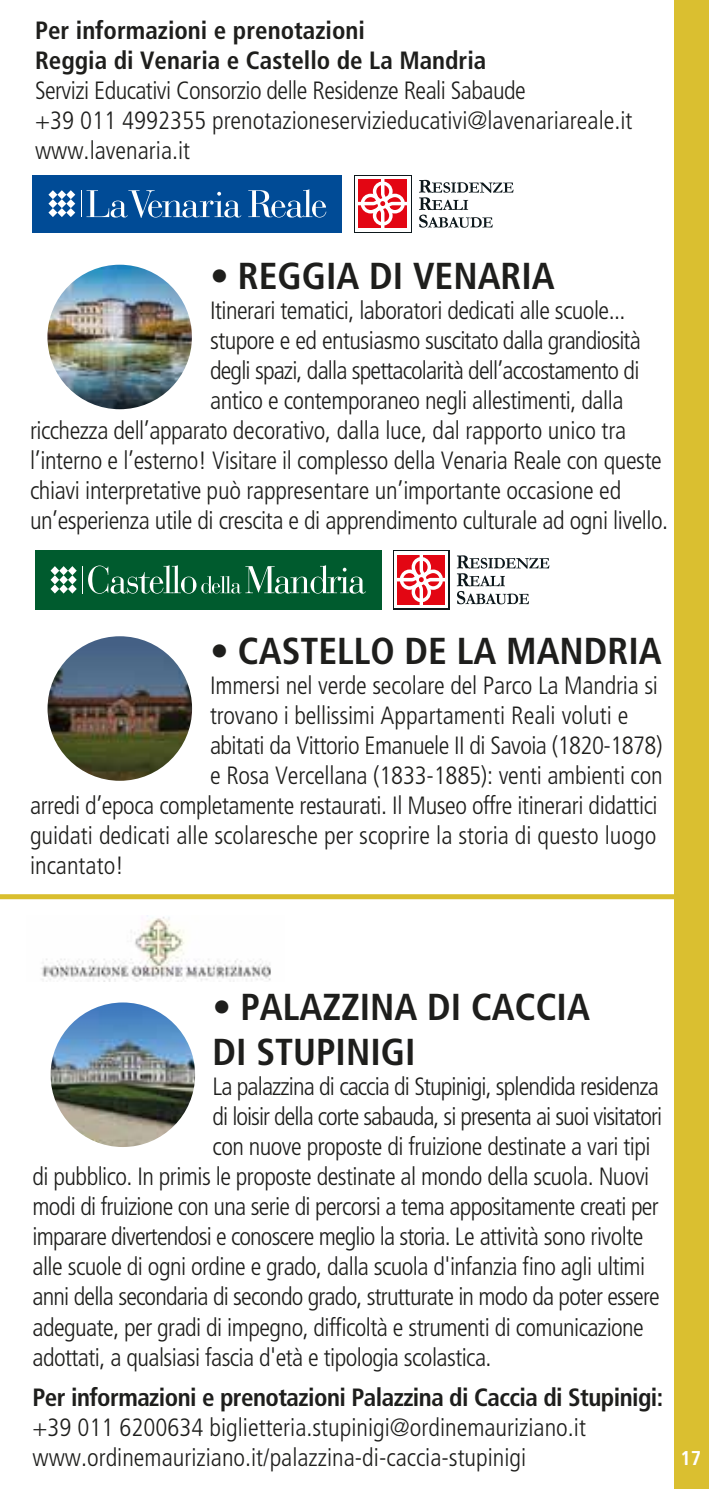
<style>
.page{position:relative;width:709px;height:1489px;background:#fff}
.page>*{position:absolute;margin:0;border:0;box-sizing:border-box;transform-origin:0 0}
.t1{font:700 condensed 37.5px/45px "Frutiger LT Pro";color:#1e1e1c}
.t2{font:300 condensed 25px "Frutiger LT Pro";letter-spacing:-.02em;color:#1e1e1c}
.t3{font:300 condensed 25px/30px "Frutiger LT Pro";color:#1e1e1c}
.t4{font:700 condensed 25px/30px "Frutiger LT Pro";color:#1e1e1c}
.t5{font:700 condensed 25px "Frutiger LT Pro";letter-spacing:-.02em;color:#1e1e1c}
.t6{font:300 condensed 25px "Frutiger LT Pro";letter-spacing:-.04em;color:#1e1e1c}
.t7{font:700 condensed 20px "Frutiger LT Pro";color:#fff}
.s1{font-weight:300}
</style>
<div class="page">
<div style="left:674px;top:0;width:35px;height:1488px;background:#dabf30"></div>
<div style="left:0;top:894px;width:679px;height:5px;background:#d9be2e"></div>
<img style="left:41px;top:915px;width:230px;height:66px">
<div style="left:33px;top:175px;width:308px;height:57px;background:#004b96"></div>
<svg style="left:48px;top:190px;width:27px;height:27px"></svg>
<svg style="left:81px;top:190px;width:160px;height:28px"></svg>
<svg style="left:248px;top:189px;width:78px;height:28px"></svg>
<div style="left:353px;top:175px;width:58px;height:57px;background:#0d181c"></div>
<div style="left:355px;top:176px;width:55px;height:55px;background:#fff"></div>
<svg style="left:358px;top:179px;width:49px;height:49px"></svg>
<svg style="left:419px;top:180px;width:94px;height:48px"></svg>
<div style="left:393px;top:550px;width:56px;height:59px;background:#0d181c"></div>
<div style="left:394px;top:551px;width:54px;height:57px;background:#fff"></div>
<svg style="left:397px;top:555px;width:48px;height:50px"></svg>
<svg style="left:457px;top:555px;width:92px;height:49px"></svg>
<div style="left:35px;top:550px;width:346px;height:59px;background:#005b2e"></div>
<svg style="left:51px;top:565px;width:315px;height:28px"></svg>
<img style="left:47px;top:265px;width:145px;height:144px;border-radius:72px">
<img style="left:48px;top:636px;width:144px;height:144px;border-radius:72px">
<img style="left:51px;top:1002px;width:144px;height:144px;border-radius:72px">
<p class="t4" style="left:35px;top:15px;width:453px">Per informazioni e prenotazioni<br>Reggia di Venaria e Castello de La Mandria</p>
<p class="t3" style="left:35px;top:76px;width:599px">Servizi Educativi Consorzio delle Residenze Reali Sabaude<br>+39 011 4992355 prenotazioneservizieducativi@lavenariareale.it www.lavenaria.it</p>
<h1 class="t1" style="left:210px;top:253px;width:346px"><span class="s1">•</span> REGGIA DI VENARIA</h1>
<p class="t2" style="left:210px;top:296px;width:417px">Itinerari tematici, laboratori dedicati alle scuole...</p>
<p class="t2" style="left:210px;top:326px;width:432px">stupore e ed entusiasmo suscitato dalla grandiosità</p>
<p class="t2" style="left:210px;top:356px;width:431px">degli spazi, dalla spettacolarità dell’accostamento di</p>
<p class="t2" style="left:210px;top:386px;width:415px">antico e contemporaneo negli allestimenti, dalla</p>
<p class="t2" style="left:30px;top:416px;width:597px">ricchezza dell’apparato decorativo, dalla luce, dal rapporto unico tra</p>
<p class="t2" style="left:30px;top:446px;width:633px">l’interno e l’esterno! Visitare il complesso della Venaria Reale con queste</p>
<p class="t2" style="left:30px;top:476px;width:592px">chiavi interpretative può rappresentare un’importante occasione ed</p>
<p class="t2" style="left:30px;top:506px;width:639px">un’esperienza utile di crescita e di apprendimento culturale ad ogni livello.</p>
<h1 class="t1" style="left:210px;top:628px;width:453px"><span class="s1">•</span> CASTELLO DE LA MANDRIA</h1>
<p class="t2" style="left:210px;top:671px;width:449px">Immersi nel verde secolare del Parco La Mandria si</p>
<p class="t3" style="left:210px;top:700px;width:420px">trovano i bellissimi Appartamenti Reali voluti e</p>
<p class="t2" style="left:210px;top:731px;width:454px">abitati da Vittorio Emanuele II di Savoia (1820-1878)</p>
<p class="t2" style="left:210px;top:761px;width:454px">e Rosa Vercellana (1833-1885): venti ambienti con</p>
<p class="t2" style="left:30px;top:791px;width:629px">arredi d’epoca completamente restaurati. Il Museo offre itinerari didattici</p>
<p class="t3" style="left:30px;top:820px;width:627px">guidati dedicati alle scolaresche per scoprire la storia di questo luogo</p>
<p class="t3" style="left:30px;top:850px;width:96px">incantato!</p>
<h1 class="t1" style="left:213px;top:984px;width:379px"><span class="s1">•</span> PALAZZINA DI CACCIA<br>DI STUPINIGI</h1>
<p class="t2" style="left:213px;top:1072px;width:448px">La palazzina di caccia di Stupinigi, splendida residenza</p>
<p class="t6" style="left:213px;top:1102px;width:451px">di loisir della corte sabauda, si presenta ai suoi visitatori</p>
<p class="t2" style="left:213px;top:1132px;width:439px">con nuove proposte di fruizione destinate a vari tipi</p>
<p class="t2" style="left:33px;top:1162px;width:618px">di pubblico. In primis le proposte destinate al mondo della scuola. Nuovi</p>
<p class="t2" style="left:33px;top:1192px;width:627px">modi di fruizione con una serie di percorsi a tema appositamente creati per</p>
<p class="t2" style="left:33px;top:1222px;width:612px">imparare divertendosi e conoscere meglio la storia. Le attività sono rivolte</p>
<p class="t2" style="left:33px;top:1252px;width:614px">alle scuole di ogni ordine e grado, dalla scuola d'infanzia fino agli ultimi</p>
<p class="t2" style="left:33px;top:1282px;width:628px">anni della secondaria di secondo grado, strutturate in modo da poter essere</p>
<p class="t2" style="left:33px;top:1312px;width:613px">adeguate, per gradi di impegno, difficoltà e strumenti di comunicazione</p>
<p class="t2" style="left:33px;top:1342px;width:460px">adottati, a qualsiasi fascia d'età e tipologia scolastica.</p>
<p class="t5" style="left:33px;top:1381px;width:632px">Per informazioni e prenotazioni Palazzina di Caccia di Stupinigi:</p>
<p class="t3" style="left:33px;top:1411px;width:555px">+39 011 6200634 biglietteria.stupinigi@ordinemauriziano.it www.ordinemauriziano.it/palazzina-di-caccia-stupinigi</p>
<p class="t7" style="left:680px;top:1445px;width:22px">17</p>
</div>
